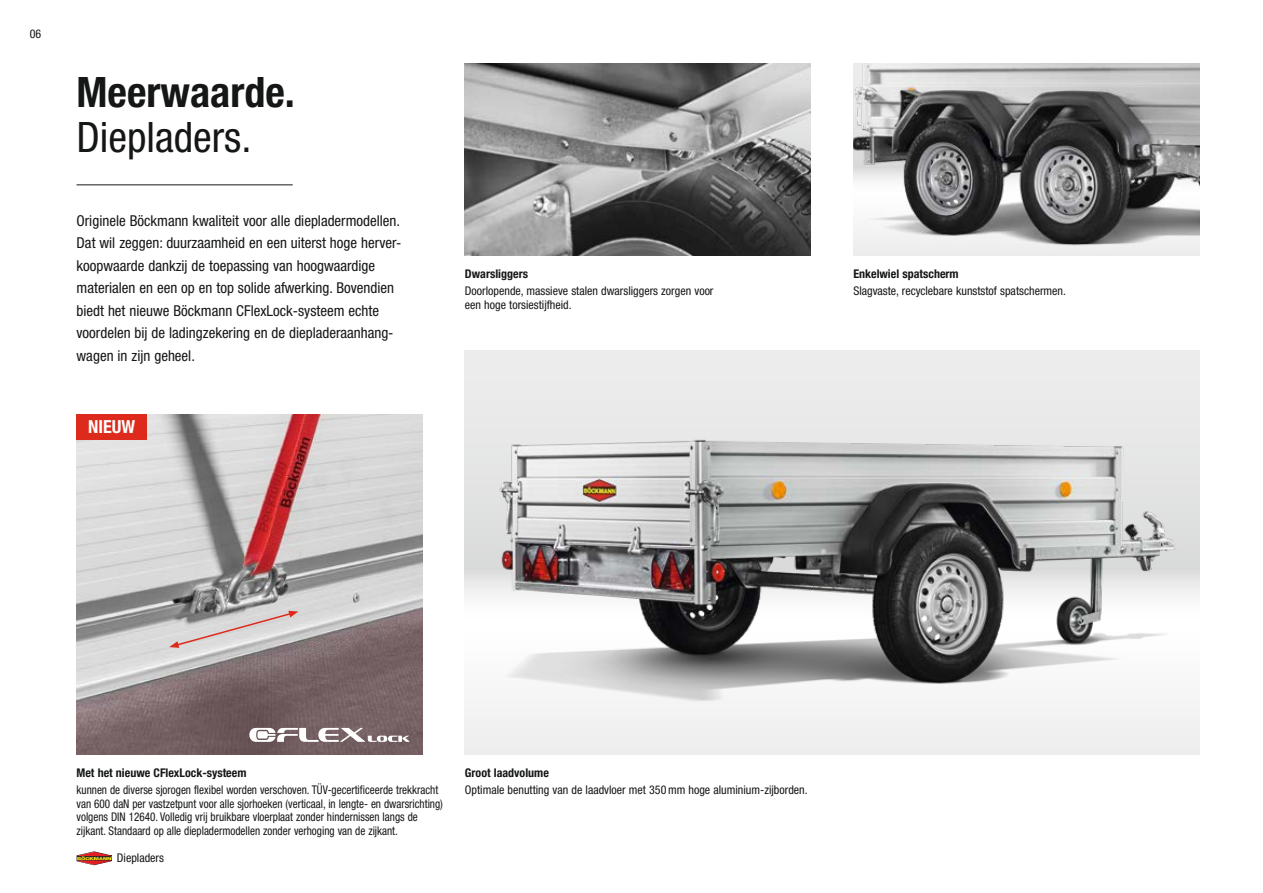
<style>
.page{position:relative;width:1263px;height:893px;background:#fff}
.page>*{position:absolute;margin:0;border:0;box-sizing:border-box;transform-origin:0 0}
.t1{font:700 condensed 42px "Helvetica Neue LT Std";color:#151616}
.t2{font:condensed 42px "Helvetica Neue LT Std";color:#151616}
.t3{font:700 condensed 18px "Helvetica Neue LT Std";color:#fff}
.t4{font:condensed 15px/22.5px "Helvetica Neue LT Std";color:#151616}
.t5{font:condensed 12px/13.5px "Helvetica Neue LT Std";color:#151616;scale:.93 1}
.t6{font:condensed 12px/13.5px "Helvetica Neue LT Std";color:#151616}
.t7{font:700 condensed 12px "Helvetica Neue LT Std";color:#151616}
</style>
<div class="page">
<svg style="left:77px;top:851px;width:35px;height:14px"></svg>
<img style="left:465px;top:64px;width:346px;height:191px">
<img style="left:465px;top:351px;width:734px;height:404px">
<img style="left:853px;top:64px;width:346px;height:191px">
<hr style="left:77px;top:184px;width:216px;height:1px;background:#151616">
<img style="left:77px;top:414px;width:345px;height:341px">
<div style="left:77px;top:414px;width:70px;height:26px;background:#dd2a1c"></div>
<svg style="left:169px;top:611px;width:129px;height:37px;background:#ccc3c2"></svg>
<svg style="left:249px;top:728px;width:161px;height:14px"></svg>
<p class="t6" style="left:30px;top:27px;width:13px">06</p>
<h1 class="t1" style="left:77px;top:66px;width:220px">Meerwaarde.</h1>
<h1 class="t2" style="left:77px;top:112px;width:176px">Diepladers.</h1>
<p class="t4" style="left:77px;top:209px;width:326px">Originele Böckmann kwaliteit voor alle diepladermodellen.<br>Dat wil zeggen: duurzaamheid en een uiterst hoge herver&shy;koopwaarde dankzij de toepassing van hoogwaardige materialen en een op en top solide afwerking. Bovendien biedt het nieuwe Böckmann CFlexLock-systeem echte voordelen bij de ladingzekering en de diepladeraanhang&shy;wagen in zijn geheel.</p>
<p class="t3" style="left:88px;top:416px;width:48px">NIEUW</p>
<p class="t7" style="left:465px;top:266px;width:65px">Dwarsliggers</p>
<p class="t6" style="left:465px;top:284px;width:250px">Doorlopende, massieve stalen dwarsliggers zorgen voor een hoge torsiestijfheid.</p>
<p class="t7" style="left:853px;top:266px;width:107px">Enkelwiel spatscherm</p>
<p class="t6" style="left:853px;top:284px;width:214px">Slagvaste, recyclebare kunststof spatschermen.</p>
<p class="t7" style="left:77px;top:765px;width:171px">Met het nieuwe CFlexLock-systeem</p>
<p class="t5" style="left:77px;top:783px;width:395px">kunnen de diverse sjorogen flexibel worden verschoven. TÜV-gecertificeerde trekkracht van 600 daN per vastzetpunt voor alle sjorhoeken (verticaal, in lengte- en dwarsrichting) volgens DIN 12640. Volledig vrij bruikbare vloerplaat zonder hindernissen langs de zijkant. Standaard op alle diepladermodellen zonder verhoging van de zijkant.</p>
<p class="t6" style="left:117px;top:851px;width:49px">Diepladers</p>
<p class="t7" style="left:465px;top:765px;width:85px">Groot laadvolume</p>
<p class="t6" style="left:465px;top:783px;width:344px">Optimale benutting van de laadvloer met 350mm hoge aluminium-zijborden.</p>
</div>
